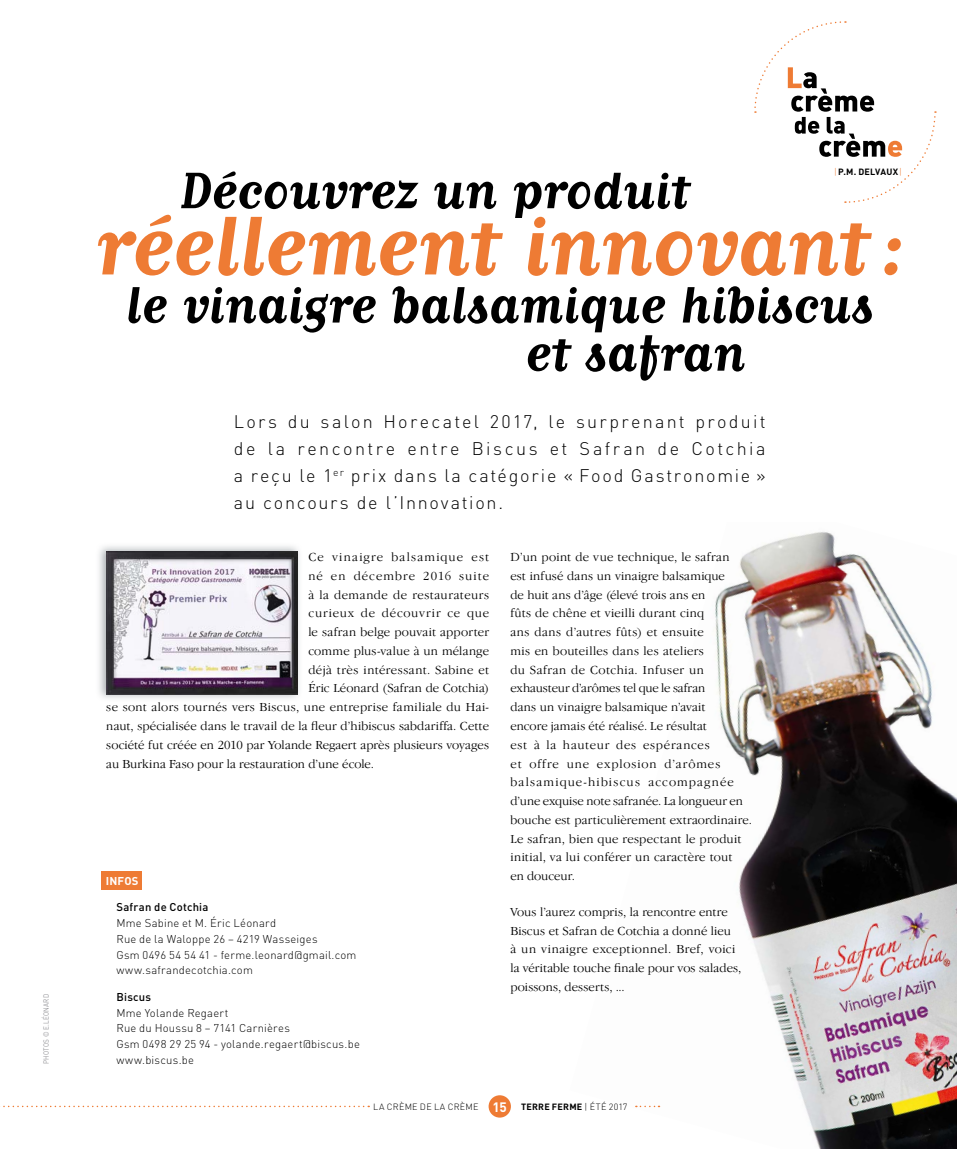
<style>
.page{position:relative;width:957px;height:1149px;background:#fff}
.page>*{position:absolute;margin:0;border:0;box-sizing:border-box;transform-origin:0 0}
.t1{font:700 97.5px "Matrix Script";letter-spacing:-.005em;color:#ee7b34}
.t2{font:700 60px/48px "Matrix Script";color:#000}
.t3{font:300 18px/27px "DIN";letter-spacing:.095em;color:#000;text-align:justify}
.t4{font:300 12.75px/18.8px "Garamond IT Cby BT";letter-spacing:.02em;color:#000}
.t5{font:300 12.75px "Garamond IT Cby BT";color:#000}
.t6{font:300 12.75px "Garamond IT Cby BT";letter-spacing:.09em;color:#000}
.t7{font:300 12.75px "Garamond IT Cby BT";letter-spacing:.06em;color:#000}
.t8{font:300 12.75px "Garamond IT Cby BT";letter-spacing:.075em;color:#000}
.t9{font:300 11.25px/15.8px "DIN";letter-spacing:.02em;color:#000}
.t10{font:500 11.25px "DIN";letter-spacing:.02em;color:#000}
.t11{font:700 11.25px "DIN";letter-spacing:.015em;color:#fff}
.t12{font:300 9px "DIN";letter-spacing:.03em;color:#000}
.t13{font:700 9px "DIN";letter-spacing:.02em;color:#000}
.t14{font:7.5px "DIN";letter-spacing:.03em;color:#98989c;scale:.85 1}
.s1{font-weight:300;color:#ee7b34}
.s2{font-weight:700;font-size:13.5px;color:#fff}
.s3{font-weight:700}
</style>
<div class="page">
<div style="left:488px;top:1094px;width:23px;height:23px;background:#ee7b34;border-radius:50%"></div>
<img style="left:635px;top:532px;width:322px;height:616px">
<svg style="left:636px;top:1105px;width:23px;height:1px"></svg>
<svg style="left:3px;top:1105px;width:366px;height:1px"></svg>
<div style="left:102px;top:871px;width:40px;height:18px;background:#ee7b34"></div>
<img style="left:99px;top:546px;width:200px;height:153px">
<img style="left:106px;top:551px;width:192px;height:143px">
<svg style="left:754px;top:21px;width:182px;height:182px"></svg>
<p class="t14" style="left:44px;top:1063px;width:84px;rotate:-90deg">PHOTOS © E.LÉONARD</p>
<p class="t13" style="left:834px;top:168px;width:69px"><span class="s1">|</span> P.M. DELVAUX <span class="s1">|</span></p>
<h2 class="t2" style="left:180px;top:173px;width:510px">Découvrez un produit</h2>
<h1 class="t1" style="left:95px;top:215px;width:813px">réellement innovant :</h1>
<h2 class="t2" style="left:525px;top:287px;width:350px;text-indent:-399px">le vinaigre balsamique hibiscus et safran</h2>
<h3 class="t3" style="left:234px;top:410px;width:533px">Lors du salon Horecatel 2017, le surprenant produit de la rencontre entre Biscus et Safran de Cotchia a reçu le 1<sup>er</sup> prix dans la catégorie « Food Gastronomie » au concours de l’Innovation.</h3>
<p class="t6" style="left:308px;top:551px;width:182px">Ce vinaigre balsamique est</p>
<p class="t8" style="left:308px;top:570px;width:182px">né en décembre 2016 suite</p>
<p class="t4" style="left:308px;top:586px;width:182px">à la demande de restaurateurs</p>
<p class="t7" style="left:308px;top:608px;width:182px">curieux de découvrir ce que</p>
<p class="t4" style="left:308px;top:623px;width:182px">le safran belge pouvait apporter</p>
<p class="t4" style="left:308px;top:642px;width:182px">comme plus-value à un mélange</p>
<p class="t4" style="left:308px;top:661px;width:182px">déjà très intéressant. Sabine et</p>
<p class="t4" style="left:308px;top:679px;width:182px">Éric Léonard (Safran de Cotchia)</p>
<p class="t4" style="left:106px;top:698px;width:384px">se sont alors tournés vers Biscus, une entreprise familiale du Hai-</p>
<p class="t4" style="left:106px;top:717px;width:384px">naut, spécialisée dans le travail de la fleur d’hibiscus sabdariffa. Cette</p>
<p class="t5" style="left:106px;top:739px;width:384px">société fut créée en 2010 par Yolande Regaert après plusieurs voyages</p>
<p class="t5" style="left:106px;top:758px;width:269px">au Burkina Faso pour la restauration d’une école.</p>
<p class="t11" style="left:106px;top:876px;width:34px">INFOS</p>
<p class="t10" style="left:116px;top:903px;width:93px">Safran de Cotchia</p>
<p class="t9" style="left:116px;top:916px;width:241px">Mme Sabine et M. Éric Léonard<br>Rue de la Waloppe 26 – 4219 Wasseiges<br>Gsm 0496 54 54 41 - ferme.leonard@gmail.com www.safrandecotchia.com</p>
<p class="t10" style="left:116px;top:992px;width:36px">Biscus</p>
<p class="t9" style="left:116px;top:1005px;width:245px">Mme Yolande Regaert<br>Rue du Houssu 8 – 7141 Carnières<br>Gsm 0498 29 25 94 - yolande.regaert@biscus.be</p>
<p class="t9" style="left:116px;top:1052px;width:79px">www.biscus.be</p>
<p class="t4" style="left:510px;top:548px;width:243px">D’un point de vue technique, le safran<br>est infusé dans un vinaigre balsamique<br>de huit ans d’âge (élevé trois ans en<br>fûts de chêne et vieilli durant cinq<br>ans dans d’autres fûts) et ensuite<br>mis en bouteilles dans les ateliers<br>du Safran de Cotchia. Infuser un exhausteur d’arômes tel que le safran<br>dans un vinaigre balsamique n’avait<br>encore jamais été réalisé. Le résultat<br>est à la hauteur des espérances<br>et offre une explosion d’arômes balsamique-hibiscus accompagnée d’une exquise note safranée. La longueur en bouche est particulièrement extraordinaire.<br>Le safran, bien que respectant le produit initial, va lui conférer un caractère tout<br>en douceur.</p>
<p class="t4" style="left:510px;top:903px;width:233px">Vous l’aurez compris, la rencontre entre Biscus et Safran de Cotchia a donné lieu<br>à un vinaigre exceptionnel. Bref, voici la véritable touche finale pour vos salades, poissons, desserts, ...</p>
<p class="t12" style="left:373px;top:1103px;width:256px">LA CRÈME DE LA CRÈME <span class="s2">15</span> <span class="s3">TERRE FERME</span> | ÉTÉ 2017</p>
</div>
